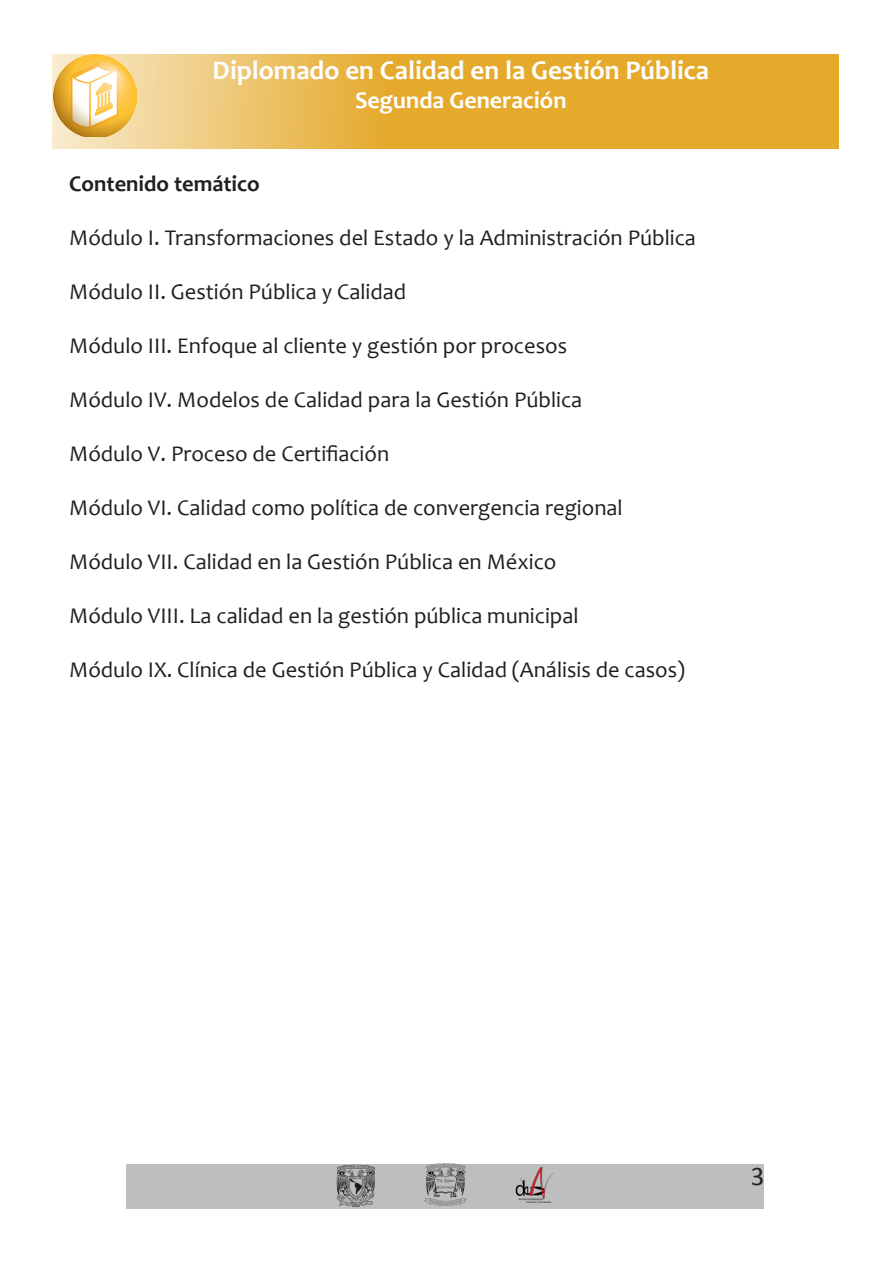
<style>
.page{position:relative;width:893px;height:1263px;background:#fff}
.page>*{position:absolute;margin:0;border:0;box-sizing:border-box;transform-origin:0 0}
.t1{font:700 27px "Candara";color:#fff}
.t2{font:27px "Calibri";color:#231f20}
.t3{font:700 24px "Candara";color:#fff}
.t4{font:22.5px "Candara";color:#231f20}
.t5{font:700 22.5px "Candara";color:#231f20}
</style>
<div class="page">
<svg style="left:53px;top:54px;width:786px;height:94px;background:#e7b343"></svg>
<img style="left:53px;top:54px;width:83px;height:82px">
<div style="left:126px;top:1164px;width:638px;height:45px;background:#bdbfbf"></div>
<img style="left:515px;top:1167px;width:39px;height:37px">
<img style="left:336px;top:1164px;width:39px;height:43px">
<img style="left:424px;top:1163px;width:43px;height:43px">
<p class="t1" style="left:213px;top:53px;width:498px">Diplomado en Calidad en la Gestión Pública</p>
<p class="t3" style="left:355px;top:85px;width:213px">Segunda Generación</p>
<p class="t5" style="left:69px;top:170px;width:192px">Contenido temático</p>
<p class="t4" style="left:69px;top:224px;width:628px">Módulo I. Transformaciones del Estado y la Administración Pública</p>
<p class="t4" style="left:69px;top:278px;width:339px">Módulo II. Gestión Pública y Calidad</p>
<p class="t4" style="left:69px;top:332px;width:499px">Módulo III. Enfoque al cliente y gestión por procesos</p>
<p class="t4" style="left:69px;top:386px;width:515px">Módulo IV. Modelos de Calidad para la Gestión Pública</p>
<p class="t4" style="left:69px;top:440px;width:322px">Módulo V. Proceso de Certifiación</p>
<p class="t4" style="left:69px;top:494px;width:555px">Módulo VI. Calidad como política de convergencia regional</p>
<p class="t4" style="left:69px;top:548px;width:489px">Módulo VII. Calidad en la Gestión Pública en México</p>
<p class="t4" style="left:69px;top:602px;width:511px">Módulo VIII. La calidad en la gestión pública municipal</p>
<p class="t4" style="left:69px;top:656px;width:617px">Módulo IX. Clínica de Gestión Pública y Calidad (Análisis de casos)</p>
<p class="t2" style="left:751px;top:1158px;width:15px">3</p>
</div>
